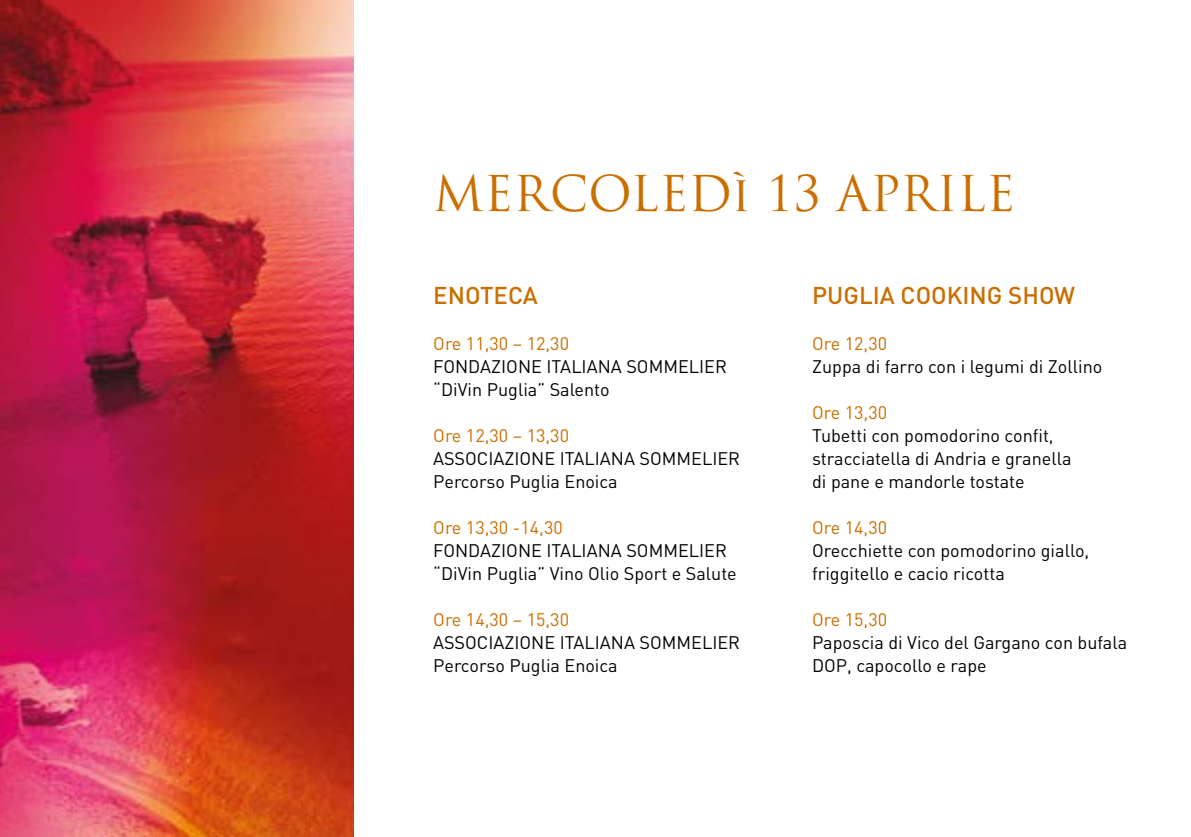
<style>
.page{position:relative;width:1191px;height:837px;background:#fff}
.page>*{position:absolute;margin:0;border:0;box-sizing:border-box;transform-origin:0 0}
.t1{font:48px "Trajan Pro";color:#cb6e00}
.t2{font:500 24px "DIN";color:#cb6e00}
.t3{font:18px/23px "DIN";color:#000}
.t4{font:18px "DIN";color:#cb6e00}
</style>
<div class="page">
<img style="left:0;top:0;width:354px;height:836px">
<h1 class="t1" style="left:433px;top:162px;width:583px">MERCOLEDì 13 APRILE</h1>
<h2 class="t2" style="left:433px;top:279px;width:106px">ENOTECA</h2>
<p class="t4" style="left:433px;top:332px;width:137px">Ore 11,30 – 12,30</p>
<p class="t3" style="left:433px;top:354px;width:295px">FONDAZIONE ITALIANA SOMMELIER “DiVin Puglia” Salento</p>
<p class="t4" style="left:433px;top:424px;width:137px">Ore 12,30 – 13,30</p>
<p class="t3" style="left:433px;top:446px;width:308px">ASSOCIAZIONE ITALIANA SOMMELIER<br>Percorso Puglia Enoica</p>
<p class="t4" style="left:433px;top:516px;width:131px">Ore 13,30 -14,30</p>
<p class="t3" style="left:433px;top:538px;width:305px">FONDAZIONE ITALIANA SOMMELIER “DiVin Puglia” Vino Olio Sport e Salute</p>
<p class="t4" style="left:433px;top:608px;width:137px">Ore 14,30 – 15,30</p>
<p class="t3" style="left:433px;top:630px;width:308px">ASSOCIAZIONE ITALIANA SOMMELIER<br>Percorso Puglia Enoica</p>
<h2 class="t2" style="left:812px;top:279px;width:264px">PUGLIA COOKING SHOW</h2>
<p class="t4" style="left:812px;top:332px;width:77px">Ore 12,30</p>
<p class="t3" style="left:812px;top:354px;width:292px">Zuppa di farro con i legumi di Zollino</p>
<p class="t4" style="left:812px;top:401px;width:77px">Ore 13,30</p>
<p class="t3" style="left:812px;top:423px;width:261px">Tubetti con pomodorino confit, stracciatella di Andria e granella di pane e mandorle tostate</p>
<p class="t4" style="left:812px;top:516px;width:77px">Ore 14,30</p>
<p class="t3" style="left:812px;top:538px;width:279px">Orecchiette con pomodorino giallo, friggitello e cacio ricotta</p>
<p class="t4" style="left:812px;top:608px;width:77px">Ore 15,30</p>
<p class="t3" style="left:812px;top:630px;width:316px">Paposcia di Vico del Gargano con bufala<br>DOP, capocollo e rape</p>
</div>
